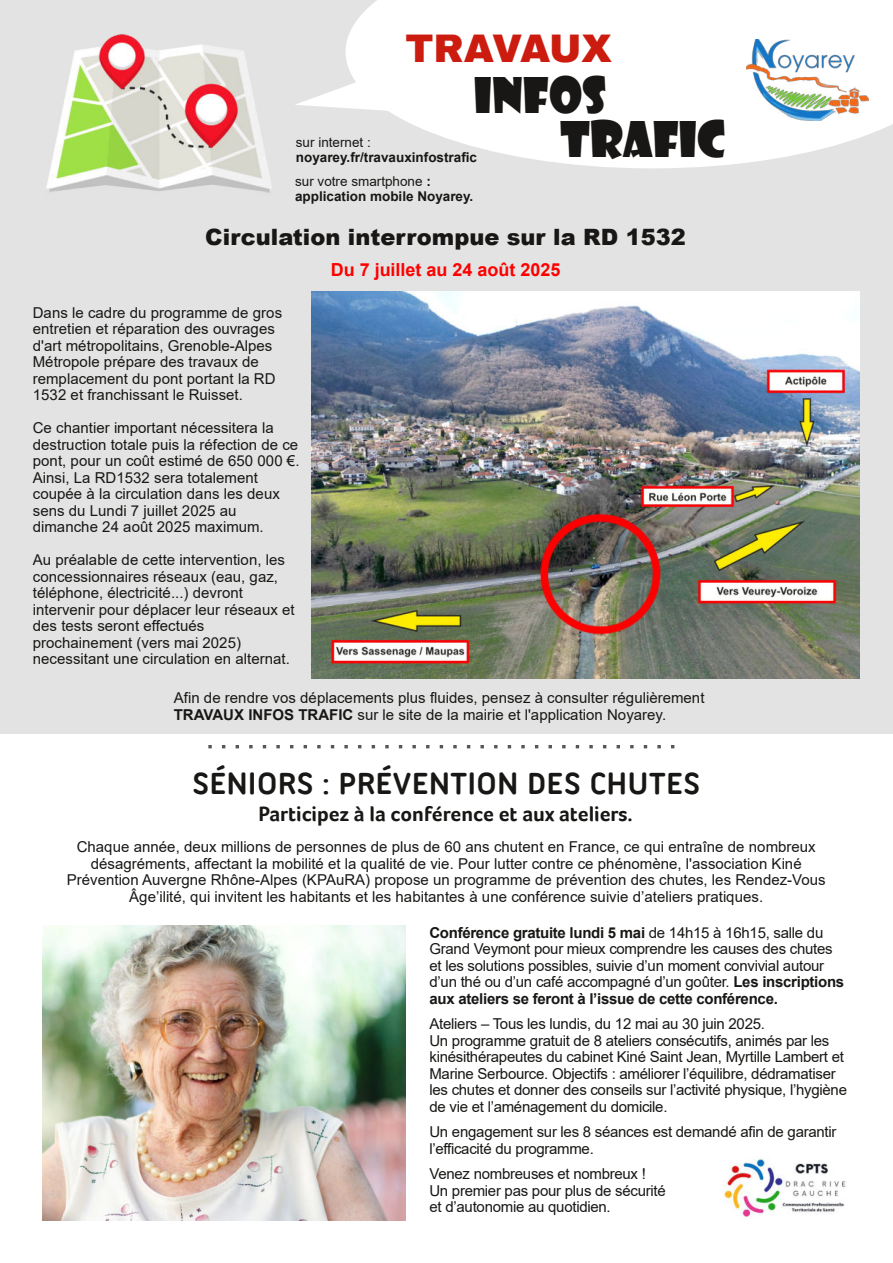
<style>
.page{position:relative;width:893px;height:1263px;background:#fff}
.page>*{position:absolute;margin:0;border:0;box-sizing:border-box;transform-origin:0 0}
.t1{font:48px "Showcard Gothic";color:#181715}
.t2{font:900 39px "Archivo";letter-spacing:-.02em;color:#cb1c0f}
.t3{font:700 33px "Ubuntu Titling";color:#181715}
.t4{font:900 22.5px "Arial";color:#181715}
.t5{font:700 21px "Foco";color:#181715}
.t6{font:700 18px "Arial";color:#f00}
.t7{font:15px/16.5px "Arial";color:#181715}
.t8{font:700 13.5px/15px "Arial";color:#181715}
.t9{font:13.5px "Arial";color:#181715}
.s1{font-weight:400}
.s2{font-weight:700}
</style>
<div class="page">
<div style="left:0;top:0;width:893px;height:733px;background:#e3e3e3"></div>
<img style="left:46px;top:34px;width:226px;height:159px">
<svg style="left:346px;top:0;width:547px;height:168px;background:#fbfbfb"></svg>
<svg style="left:295px;top:72px;width:103px;height:39px"></svg>
<img style="left:747px;top:39px;width:121px;height:81px">
<img style="left:312px;top:291px;width:548px;height:387px">
<svg style="left:208px;top:745px;width:467px;height:3px"></svg>
<img style="left:43px;top:925px;width:362px;height:295px">
<img style="left:724px;top:1158px;width:122px;height:60px">
<h2 class="t2" style="left:405px;top:25px;width:208px">TRAVAUX</h2>
<h1 class="t1" style="left:474px;top:64px;width:134px">INFOS</h1>
<p class="t9" style="left:296px;top:133px;width:77px">sur internet :</p>
<p class="t8" style="left:296px;top:150px;width:183px">noyarey.fr/travauxinfostrafic</p>
<p class="t8" style="left:295px;top:173px;width:180px"><span class="s1">sur votre smartphone</span> : application mobile Noyarey.</p>
<h1 class="t1" style="left:560px;top:107px;width:167px">TRAFIC</h1>
<h3 class="t4" style="left:205px;top:221px;width:482px">Circulation interrompue sur la RD 1532</h3>
<p class="t6" style="left:331px;top:257px;width:231px">Du 7 juillet au 24 août 2025</p>
<p class="t7" style="left:33px;top:304px;width:251px">Dans le cadre du programme de gros entretien et réparation des ouvrages d'art métropolitains, Grenoble-Alpes Métropole prépare des travaux de remplacement du pont portant la RD 1532 et franchissant le Ruisset.</p>
<p class="t7" style="left:33px;top:419px;width:268px">Ce chantier important nécessitera la destruction totale puis la réfection de ce pont, pour un coût estimé de 650 000 €.<br>Ainsi, La RD1532 sera totalement coupée à la circulation dans les deux sens du Lundi 7 juillet 2025 au dimanche 24 août 2025 maximum.</p>
<p class="t7" style="left:33px;top:551px;width:263px">Au préalable de cette intervention, les concessionnaires réseaux (eau, gaz, téléphone, électricité...) devront intervenir pour déplacer leur réseaux et des tests seront effectués prochainement (vers mai 2025) necessitant une circulation en alternat.</p>
<p class="t7" style="left:174px;top:690px;width:532px">Afin de rendre vos déplacements plus fluides, pensez à consulter régulièrement<br><span class="s2">TRAVAUX INFOS TRAFIC</span> sur le site de la mairie et l'application Noyarey.</p>
<h3 class="t3" style="left:192px;top:764px;width:510px">SÉNIORS : PRÉVENTION DES CHUTES</h3>
<h3 class="t5" style="left:258px;top:802px;width:376px">Participez à la conférence et aux ateliers.</h3>
<p class="t7" style="left:67px;top:838px;width:760px;text-align:center">Chaque année, deux millions de personnes de plus de 60 ans chutent en France, ce qui entraîne de nombreux désagréments, affectant la mobilité et la qualité de vie. Pour lutter contre ce phénomène, l'association Kiné Prévention Auvergne Rhône-Alpes (KPAuRA) propose un programme de prévention des chutes, les Rendez-Vous Âge’ilité, qui invitent les habitants et les habitantes à une conférence suivie d’ateliers pratiques.</p>
<p class="t7" style="left:429px;top:924px;width:416px"><span class="s2">Conférence gratuite lundi 5 mai</span> de 14h15 à 16h15, salle du Grand Veymont pour mieux comprendre les causes des chutes et les solutions possibles, suivie d’un moment convivial autour d’un thé ou d’un café accompagné d’un goûter. <span class="s2">Les inscriptions aux ateliers se feront à l’issue de cette conférence.</span></p>
<p class="t7" style="left:429px;top:1016px;width:419px">Ateliers – Tous les lundis, du 12 mai au 30 juin 2025.<br>Un programme gratuit de 8 ateliers consécutifs, animés par les kinésithérapeutes du cabinet Kiné Saint Jean, Myrtille Lambert et Marine Serbource. Objectifs : améliorer l’équilibre, dédramatiser les chutes et donner des conseils sur l’activité physique, l’hygiène de vie et l’aménagement du domicile.</p>
<p class="t7" style="left:429px;top:1124px;width:408px">Un engagement sur les 8 séances est demandé afin de garantir l’efficacité du programme.</p>
<p class="t7" style="left:429px;top:1166px;width:238px">Venez nombreuses et nombreux !<br>Un premier pas pour plus de sécurité et d’autonomie au quotidien.</p>
</div>
